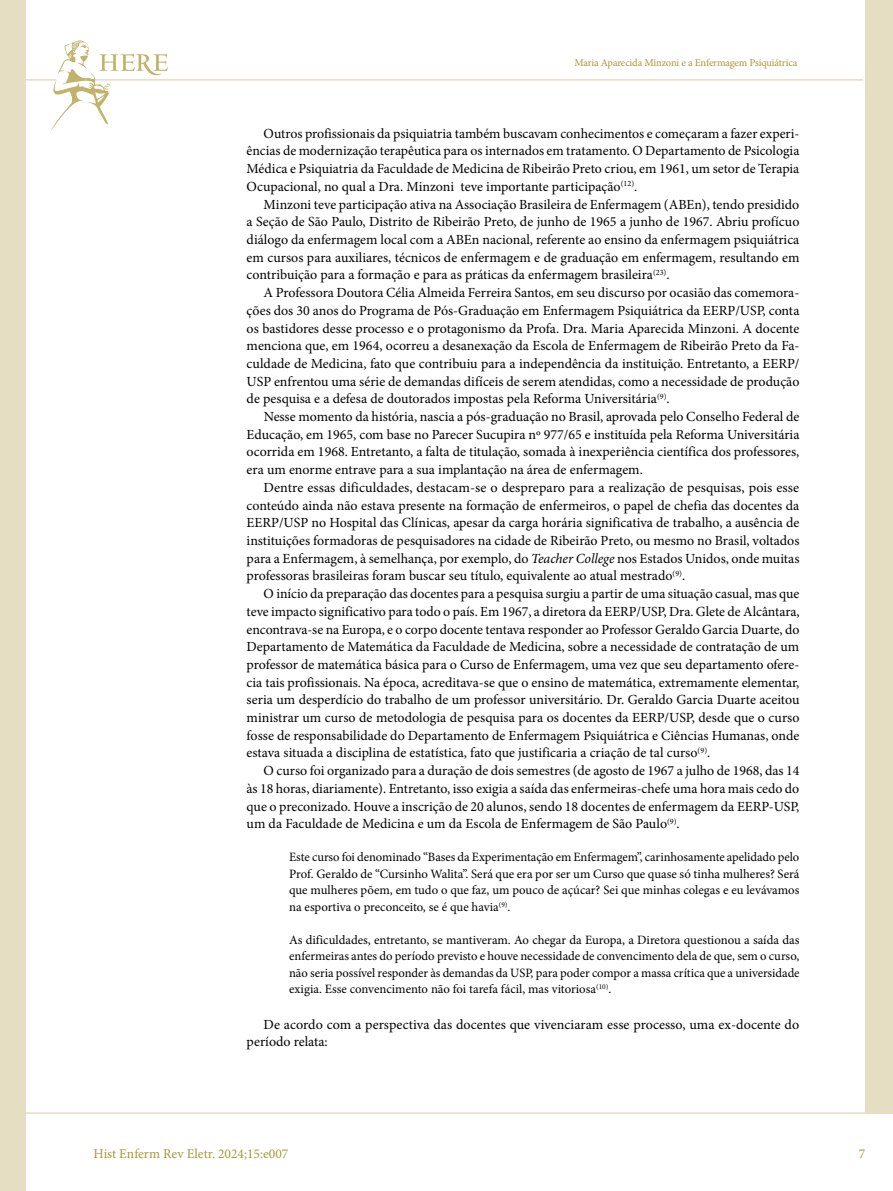
<style>
.page{position:relative;width:893px;height:1191px;background:#fff}
.page>*{position:absolute;margin:0;border:0;box-sizing:border-box;transform-origin:0 0}
.t1{font:13.95px/17.7px "Minion Pro";color:#000;text-align:justify}
.t2{font:13.5px "Minion Pro";color:#a7963a}
.t3{font:12.75px/16.5px "Minion Pro";color:#000;text-align:justify}
.t4{font:10.5px "Minion Pro";letter-spacing:-.015em;color:#a7963a}
.s1{font-style:italic}
</style>
<div class="page">
<hr style="left:0;top:1112px;width:893px;height:1px;background:#e6dec3">
<hr style="left:0;top:79px;width:863px;height:2px;background:#e6dec3">
<div style="left:865px;top:0;width:28px;height:1113px;background:#e6dec3"></div>
<div style="left:0;top:0;width:26px;height:1191px;background:#e6dec3"></div>
<svg style="left:50px;top:40px;width:118px;height:91px"></svg>
<p class="t4" style="left:574px;top:56px;width:224px">Maria Aparecida Minzoni e a Enfermagem Psiquiátrica</p>
<p class="t1" style="left:247px;top:124px;width:554px;text-indent:17px">Outros profissionais da psiquiatria também buscavam conhecimentos e começaram a fazer experi&shy;ências de modernização terapêutica para os internados em tratamento. O Departamento de Psicologia Médica e Psiquiatria da Faculdade de Medicina de Ribeirão Preto criou, em 1961, um setor de Terapia Ocupacional, no qual a Dra. Minzoni teve importante participação<sup>(12)</sup>.</p>
<p class="t1" style="left:247px;top:195px;width:554px;text-indent:17px">Minzoni teve participação ativa na Associação Brasileira de Enfermagem (ABEn), tendo presidido a Seção de São Paulo, Distrito de Ribeirão Preto, de junho de 1965 a junho de 1967. Abriu profícuo diálogo da enfermagem local com a ABEn nacional, referente ao ensino da enfermagem psiquiátrica em cursos para auxiliares, técnicos de enfermagem e de graduação em enfermagem, resultando em contribuição para a formação e para as práticas da enfermagem brasileira<sup>(23)</sup>.</p>
<p class="t1" style="left:247px;top:284px;width:554px;text-indent:17px">A Professora Doutora Célia Almeida Ferreira Santos, em seu discurso por ocasião das comemora&shy;ções dos 30 anos do Programa de Pós-Graduação em Enfermagem Psiquiátrica da EERP/USP, conta os bastidores desse processo e o protagonismo da Profa. Dra. Maria Aparecida Minzoni. A docente menciona que, em 1964, ocorreu a desanexação da Escola de Enfermagem de Ribeirão Preto da Fa&shy;culdade de Medicina, fato que contribuiu para a independência da instituição. Entretanto, a EERP/ USP enfrentou uma série de demandas difíceis de serem atendidas, como a necessidade de produção de pesquisa e a defesa de doutorados impostas pela Reforma Universitária<sup>(9)</sup>.</p>
<p class="t1" style="left:247px;top:408px;width:554px;text-indent:17px">Nesse momento da história, nascia a pós-graduação no Brasil, aprovada pelo Conselho Federal de Educação, em 1965, com base no Parecer Sucupira nº 977/65 e instituída pela Reforma Universitária ocorrida em 1968. Entretanto, a falta de titulação, somada à inexperiência científica dos professores, era um enorme entrave para a sua implantação na área de enfermagem.</p>
<p class="t1" style="left:247px;top:478px;width:554px;text-indent:17px">Dentre essas dificuldades, destacam-se o despreparo para a realização de pesquisas, pois esse conteúdo ainda não estava presente na formação de enfermeiros, o papel de chefia das docentes da EERP/USP no Hospital das Clínicas, apesar da carga horária significativa de trabalho, a ausência de instituições formadoras de pesquisadores na cidade de Ribeirão Preto, ou mesmo no Brasil, voltados para a Enfermagem, à semelhança, por exemplo, do <span class="s1">Teacher College</span> nos Estados Unidos, onde muitas professoras brasileiras foram buscar seu título, equivalente ao atual mestrado<sup>(9)</sup>.</p>
<p class="t1" style="left:247px;top:585px;width:555px;text-indent:17px">O início da preparação das docentes para a pesquisa surgiu a partir de uma situação casual, mas que teve impacto significativo para todo o país. Em 1967, a diretora da EERP/USP, Dra. Glete de Alcântara, encontrava-se na Europa, e o corpo docente tentava responder ao Professor Geraldo Garcia Duarte, do Departamento de Matemática da Faculdade de Medicina, sobre a necessidade de contratação de um professor de matemática básica para o Curso de Enfermagem, uma vez que seu departamento ofere&shy;cia tais profissionais. Na época, acreditava-se que o ensino de matemática, extremamente elementar, seria um desperdício do trabalho de um professor universitário. Dr. Geraldo Garcia Duarte aceitou ministrar um curso de metodologia de pesquisa para os docentes da EERP/USP, desde que o curso fosse de responsabilidade do Departamento de Enfermagem Psiquiátrica e Ciências Humanas, onde estava situada a disciplina de estatística, fato que justificaria a criação de tal curso<sup>(9)</sup>.</p>
<p class="t1" style="left:247px;top:762px;width:554px;text-indent:17px">O curso foi organizado para a duração de dois semestres (de agosto de 1967 a julho de 1968, das 14 às 18 horas, diariamente). Entretanto, isso exigia a saída das enfermeiras-chefe uma hora mais cedo do que o preconizado. Houve a inscrição de 20 alunos, sendo 18 docentes de enfermagem da EERP-USP, um da Faculdade de Medicina e um da Escola de Enfermagem de São Paulo<sup>(9)</sup>.</p>
<p class="t3" style="left:289px;top:849px;width:512px">Este curso foi denominado “Bases da Experimentação em Enfermagem”, carinhosamente apelidado pelo Prof. Geraldo de “Cursinho Walita”. Será que era por ser um Curso que quase só tinha mulheres? Será que mulheres põem, em tudo o que faz, um pouco de açúcar? Sei que minhas colegas e eu levávamos na esportiva o preconceito, se é que havia<sup>(9)</sup>.</p>
<p class="t3" style="left:289px;top:931px;width:512px">As dificuldades, entretanto, se mantiveram. Ao chegar da Europa, a Diretora questionou a saída das enfermeiras antes do período previsto e houve necessidade de convencimento dela de que, sem o curso, não seria possível responder às demandas da USP, para poder compor a massa crítica que a universidade exigia. Esse convencimento não foi tarefa fácil, mas vitoriosa<sup>(10)</sup>.</p>
<p class="t1" style="left:247px;top:1015px;width:554px;text-indent:17px">De acordo com a perspectiva das docentes que vivenciaram esse processo, uma ex-docente do período relata:</p>
<p class="t2" style="left:94px;top:1144px;width:196px">Hist Enferm Rev Eletr. 2024;15:e007</p>
<p class="t2" style="left:859px;top:1144px;width:8px">7</p>
</div>
